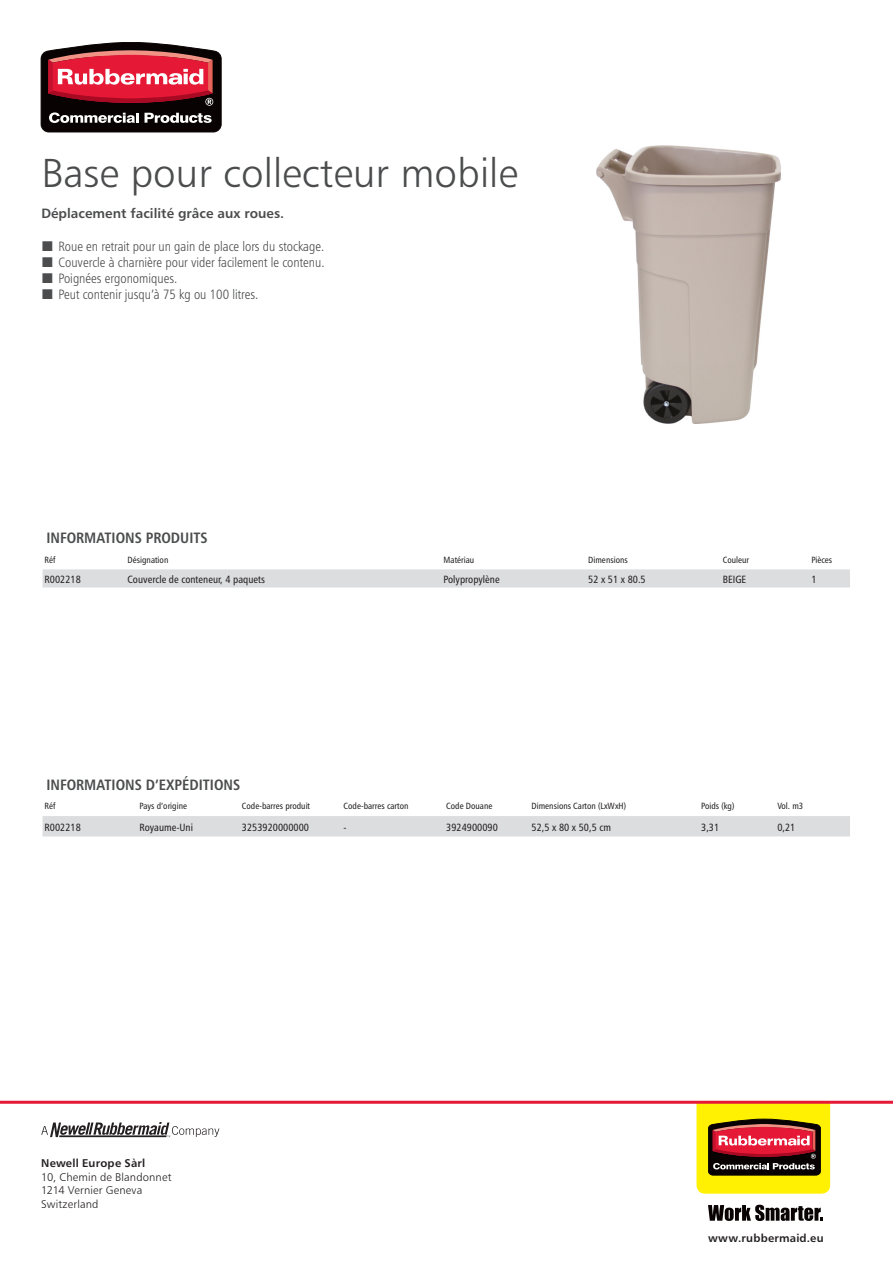
<style>
.page{position:relative;width:893px;height:1263px;background:#fff}
.page>*{position:absolute;margin:0;border:0;box-sizing:border-box;transform-origin:0 0}
.t1{font:40.5px "Humanist 777 BT Light B";color:#4b4c4d}
.t2{font:15px "Humanist 777 BT Bold Condensed B";color:#4b4c4d}
.t3{font:13.5px "Humanist 777 BT Light Condensed B";color:#4b4c4d}
.t4{font:13.5px "Humanist 777 BT Bold B";color:#4b4c4d}
.t5{font:11.25px "Humanist 777 BT Light B";letter-spacing:.015em;color:#231f20}
.t6{font:11.25px "Humanist 777 BT Bold B";letter-spacing:.02em;color:#231f20}
.t7{font:10.5px "Humanist 777 BT Roman Condensed B";color:#231f20}
.t8{font:9px "Humanist 777 BT Roman Condensed B";color:#231f20}
</style>
<div class="page">
<svg style="left:41px;top:1122px;width:178px;height:15px"></svg>
<svg style="left:696px;top:1104px;width:134px;height:90px;background:#bd8e20"></svg>
<svg style="left:708px;top:1205px;width:115px;height:16px"></svg>
<svg style="left:41px;top:42px;width:180px;height:90px;background:#863942"></svg>
<div style="left:43px;top:569px;width:807px;height:18px;background:#dcdddf"></div>
<div style="left:43px;top:816px;width:807px;height:20px;background:#dcdddf"></div>
<hr style="left:0;top:1101px;width:893px;height:3px;background:#e51836">
<img style="left:597px;top:145px;width:183px;height:278px">
<p class="t1" style="left:41px;top:148px;width:478px">Base pour collecteur mobile</p>
<p class="t4" style="left:41px;top:205px;width:244px">Déplacement facilité grâce aux roues.</p>
<p class="t3" style="left:58px;top:238px;width:267px">Roue en retrait pour un gain de place lors du stockage.</p>
<p class="t3" style="left:58px;top:254px;width:268px">Couvercle à charnière pour vider facilement le contenu.</p>
<p class="t3" style="left:58px;top:270px;width:120px">Poignées ergonomiques.</p>
<p class="t3" style="left:58px;top:286px;width:201px">Peut contenir jusqu’à 75 kg ou 100 litres.</p>
<p class="t2" style="left:46px;top:528px;width:163px">INFORMATIONS PRODUITS</p>
<p class="t8" style="left:45px;top:554px;width:12px">Réf</p>
<p class="t8" style="left:128px;top:554px;width:42px">Désignation</p>
<p class="t8" style="left:444px;top:554px;width:32px">Matériau</p>
<p class="t8" style="left:588px;top:554px;width:41px">Dimensions</p>
<p class="t8" style="left:723px;top:554px;width:28px">Couleur</p>
<p class="t8" style="left:811px;top:554px;width:22px">Pièces</p>
<p class="t7" style="left:45px;top:572px;width:38px">R002218</p>
<p class="t7" style="left:128px;top:572px;width:139px">Couvercle de conteneur, 4 paquets</p>
<p class="t7" style="left:444px;top:572px;width:58px">Polypropylène</p>
<p class="t7" style="left:588px;top:572px;width:59px">52 x 51 x 80.5</p>
<p class="t7" style="left:723px;top:572px;width:25px">BEIGE</p>
<p class="t7" style="left:811px;top:572px;width:7px">1</p>
<p class="t2" style="left:46px;top:775px;width:195px">INFORMATIONS D’EXPÉDITIONS</p>
<p class="t8" style="left:45px;top:801px;width:12px">Réf</p>
<p class="t8" style="left:139px;top:801px;width:49px">Pays d’origine</p>
<p class="t8" style="left:242px;top:801px;width:70px">Code-barres produit</p>
<p class="t8" style="left:344px;top:801px;width:66px">Code-barres carton</p>
<p class="t8" style="left:446px;top:801px;width:48px">Code Douane</p>
<p class="t8" style="left:531px;top:801px;width:96px">Dimensions Carton (LxWxH)</p>
<p class="t8" style="left:701px;top:801px;width:35px">Poids (kg)</p>
<p class="t8" style="left:777px;top:801px;width:27px">Vol. m3</p>
<p class="t7" style="left:45px;top:820px;width:38px">R002218</p>
<p class="t7" style="left:139px;top:820px;width:55px">Royaume-Uni</p>
<p class="t7" style="left:242px;top:820px;width:69px">3253920000000</p>
<p class="t7" style="left:344px;top:820px;width:5px">-</p>
<p class="t7" style="left:446px;top:820px;width:53px">3924900090</p>
<p class="t7" style="left:531px;top:820px;width:81px">52,5 x 80 x 50,5 cm</p>
<p class="t7" style="left:701px;top:820px;width:20px">3,31</p>
<p class="t7" style="left:777px;top:820px;width:20px">0,21</p>
<p class="t6" style="left:41px;top:1156px;width:106px">Newell Europe Sàrl</p>
<p class="t5" style="left:41px;top:1170px;width:132px">10, Chemin de Blandonnet</p>
<p class="t5" style="left:41px;top:1183px;width:103px">1214 Vernier Geneva</p>
<p class="t5" style="left:41px;top:1197px;width:59px">Switzerland</p>
<p class="t6" style="left:708px;top:1231px;width:117px">www.rubbermaid.eu</p>
</div>
